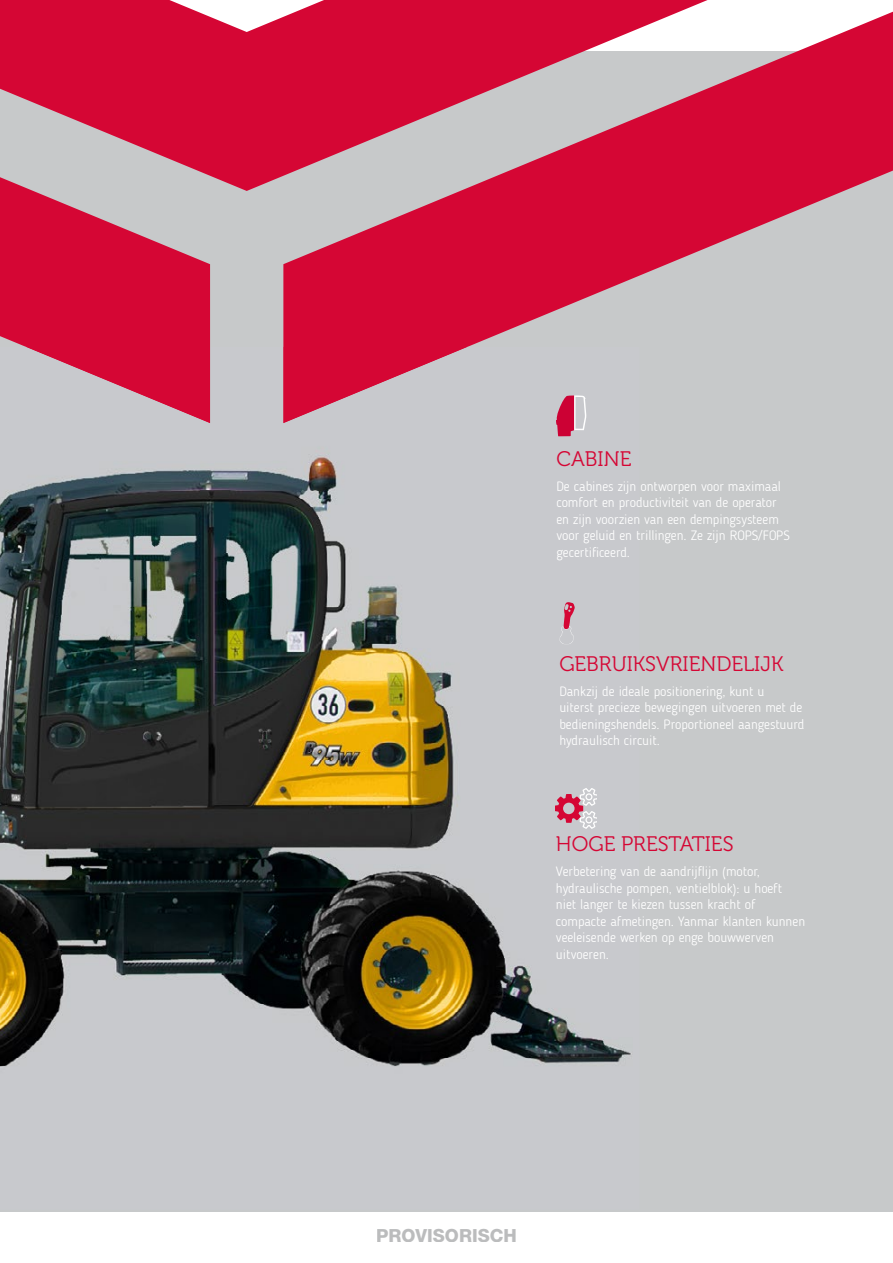
<style>
.page{position:relative;width:893px;height:1263px;background:#fff}
.page>*{position:absolute;margin:0;border:0;box-sizing:border-box;transform-origin:0 0}
.t1{font:21px "Museo 300";color:#d50634}
.t2{font:800 18px "Helvetica Neue LT Com";color:#bbbcbd}
.t3{font:300 13.5px/16.5px "Blogger Sans";color:#fff}
</style>
<div class="page">
<div style="left:0;top:51px;width:893px;height:1161px;background:#c7c9ca"></div>
<svg style="left:283px;top:12px;width:610px;height:335px;fill:#d50634"></svg>
<svg style="left:0;top:0;width:708px;height:191px;fill:#d50634"></svg>
<svg style="left:0;top:177px;width:210px;height:170px;fill:#d50634"></svg>
<img style="left:0;top:347px;width:631px;height:720px">
<img style="left:283px;top:347px;width:184px;height:76px">
<img style="left:26px;top:347px;width:184px;height:76px">
<svg style="left:559px;top:602px;width:16px;height:42px"></svg>
<svg style="left:556px;top:395px;width:30px;height:41px"></svg>
<svg style="left:556px;top:788px;width:41px;height:41px"></svg>
<h1 class="t1" style="left:556px;top:447px;width:76px">CABINE</h1>
<p class="t3" style="left:556px;top:478px;width:235px">De cabines zijn ontworpen voor maximaal comfort en productiviteit van de operator en zijn voorzien van een dempingsysteem voor geluid en trillingen. Ze zijn ROPS/FOPS gecertificeerd.</p>
<h1 class="t1" style="left:559px;top:652px;width:226px">GEBRUIKSVRIENDELIJK</h1>
<p class="t3" style="left:559px;top:683px;width:247px">Dankzij de ideale positionering, kunt u<br>uiterst precieze bewegingen uitvoeren met de bedieningshendels. Proportioneel aangestuurd hydraulisch circuit.</p>
<h1 class="t1" style="left:556px;top:833px;width:179px">HOGE PRESTATIES</h1>
<p class="t3" style="left:556px;top:863px;width:251px">Verbetering van de aandrijflijn (motor, hydraulische pompen, ventielblok): u hoeft niet langer te kiezen tussen kracht of compacte afmetingen. Yanmar klanten kunnen veeleisende werken op enge bouwwerven uitvoeren.</p>
<h2 class="t2" style="left:376px;top:1224px;width:142px">PROVISORISCH</h2>
</div>
